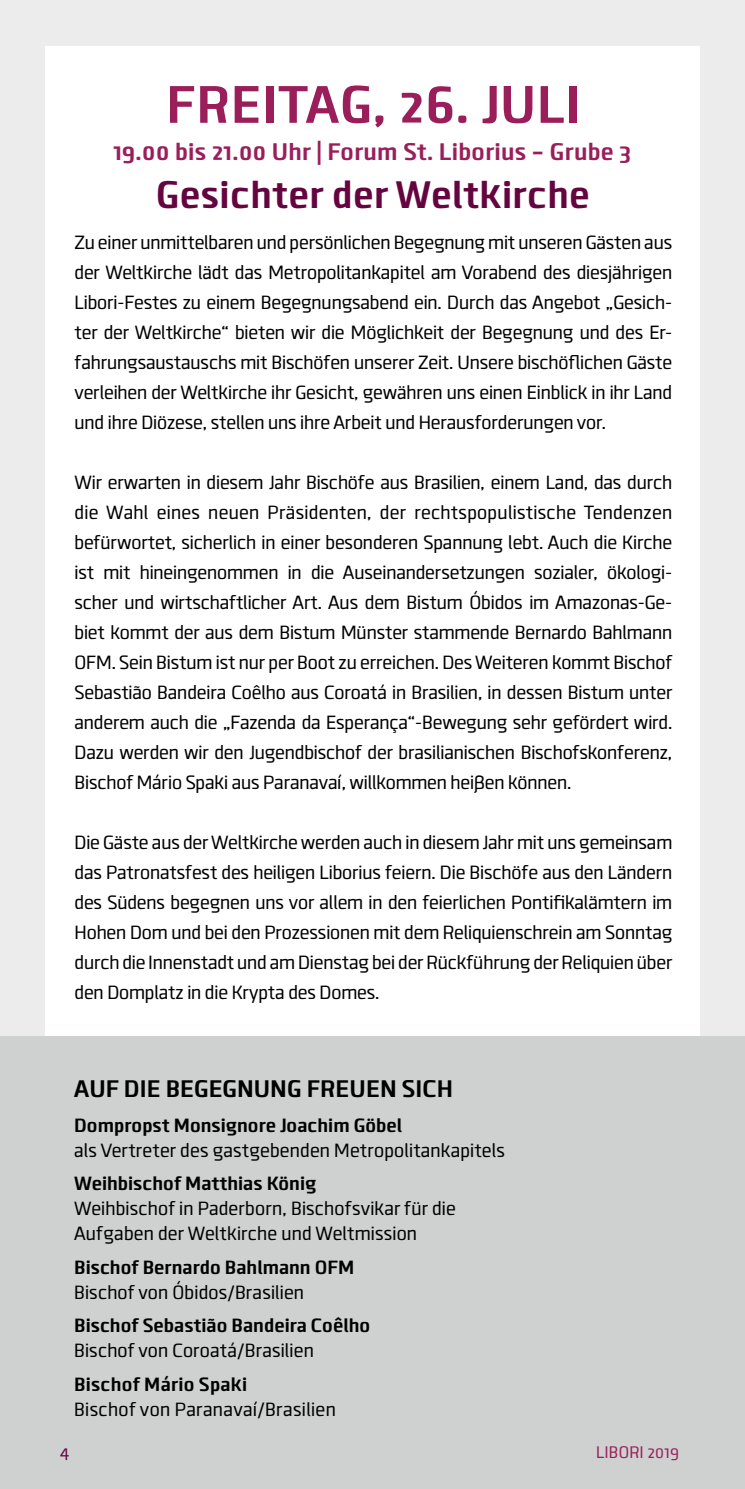
<style>
.page{position:relative;width:745px;height:1489px;background:#fff}
.page>*{position:absolute;margin:0;border:0;box-sizing:border-box;transform-origin:0 0}
.t1{font:700 55px "Clio";color:#9a1e5a}
.t2{font:700 40px "Clio";color:#640540}
.t3{font:700 25px "Clio";color:#9a1e5a}
.t4{font:700 25px "Clio";letter-spacing:-.01em;color:#000}
.t5{font:20px/30px "Clio";letter-spacing:-.01em;color:#000;text-align:justify}
.t6{font:700 20px "Clio";letter-spacing:-.01em;color:#000}
.t7{font:17.5px "Clio";color:#9a1e5a}
.t8{font:17.5px "Clio";color:#640540}
</style>
<div class="page">
<div style="left:0;top:0;width:744px;height:1488px;background:#ececec"></div>
<div style="left:45px;top:46px;width:654px;height:1384px;background:#fff"></div>
<div style="left:0;top:1036px;width:744px;height:452px;background:#cfd0d0"></div>
<h1 class="t1" style="left:166px;top:70px;width:416px">FREITAG, 26. JULI</h1>
<p class="t3" style="left:113px;top:136px;width:519px">19.00 bis 21.00 Uhr | Forum St. Liborius – Grube 3</p>
<h2 class="t2" style="left:156px;top:170px;width:435px">Gesichter der Weltkirche</h2>
<p class="t5" style="left:74px;top:227px;width:599px">Zu einer unmittelbaren und persönlichen Begegnung mit unseren Gästen aus der Weltkirche lädt das Metropolitankapitel am Vorabend des diesjährigen Libori-Festes zu einem Begegnungsabend ein. Durch das Angebot „Gesich&shy;ter der Weltkirche“ bieten wir die Möglichkeit der Begegnung und des Er&shy;fahrungsaustauschs mit Bischöfen unserer Zeit. Unsere bischöflichen Gäste verleihen der Weltkirche ihr Gesicht, gewähren uns einen Einblick in ihr Land und ihre Diözese, stellen uns ihre Arbeit und Herausforderungen vor.</p>
<p class="t5" style="left:74px;top:467px;width:599px">Wir erwarten in diesem Jahr Bischöfe aus Brasilien, einem Land, das durch die Wahl eines neuen Präsidenten, der rechtspopulistische Tendenzen befürwortet, sicherlich in einer besonderen Spannung lebt. Auch die Kirche ist mit hineingenommen in die Auseinandersetzungen sozialer, ökologi&shy;scher und wirtschaftlicher Art. Aus dem Bistum Óbidos im Amazonas-Ge&shy;biet kommt der aus dem Bistum Münster stammende Bernardo Bahlmann OFM. Sein Bistum ist nur per Boot zu erreichen. Des Weiteren kommt Bischof Sebastião Bandeira Coêlho aus Coroatá in Brasilien, in dessen Bistum unter anderem auch die „Fazenda da Esperança“-Bewegung sehr gefördert wird.<br>Dazu werden wir den Jugendbischof der brasilianischen Bischofskonferenz, Bischof Mário Spaki aus Paranavaí, willkommen heißen können.</p>
<p class="t5" style="left:74px;top:827px;width:599px">Die Gäste aus der Weltkirche werden auch in diesem Jahr mit uns gemeinsam das Patronatsfest des heiligen Liborius feiern. Die Bischöfe aus den Ländern des Südens begegnen uns vor allem in den feierlichen Pontifikalämtern im Hohen Dom und bei den Prozessionen mit dem Reliquienschrein am Sonntag durch die Innenstadt und am Dienstag bei der Rückführung der Reliquien über den Domplatz in die Krypta des Domes.</p>
<p class="t4" style="left:74px;top:1072px;width:380px">AUF DIE BEGEGNUNG FREUEN SICH</p>
<p class="t6" style="left:74px;top:1112px;width:329px">Dompropst Monsignore Joachim Göbel</p>
<p class="t5" style="left:74px;top:1134px;width:432px">als Vertreter des gastgebenden Metropolitankapitels</p>
<p class="t6" style="left:74px;top:1171px;width:244px">Weihbischof Matthias König</p>
<p class="t5" style="left:74px;top:1195px;width:383px;line-height:25px">Weihbischof in Paderborn, Bischofsvikar für die<br>Aufgaben der Weltkirche und Weltmission</p>
<p class="t6" style="left:74px;top:1254px;width:282px">Bischof Bernardo Bahlmann OFM</p>
<p class="t5" style="left:74px;top:1276px;width:232px">Bischof von Óbidos/Brasilien</p>
<p class="t6" style="left:74px;top:1313px;width:298px">Bischof Sebastião Bandeira Coêlho</p>
<p class="t5" style="left:74px;top:1335px;width:241px">Bischof von Coroatá/Brasilien</p>
<p class="t6" style="left:74px;top:1371px;width:175px">Bischof Mário Spaki</p>
<p class="t5" style="left:74px;top:1393px;width:263px">Bischof von Paranavaí/Brasilien</p>
<p class="t8" style="left:60px;top:1441px;width:11px">4</p>
<p class="t7" style="left:596px;top:1441px;width:85px">LIBORI 2019</p>
</div>
